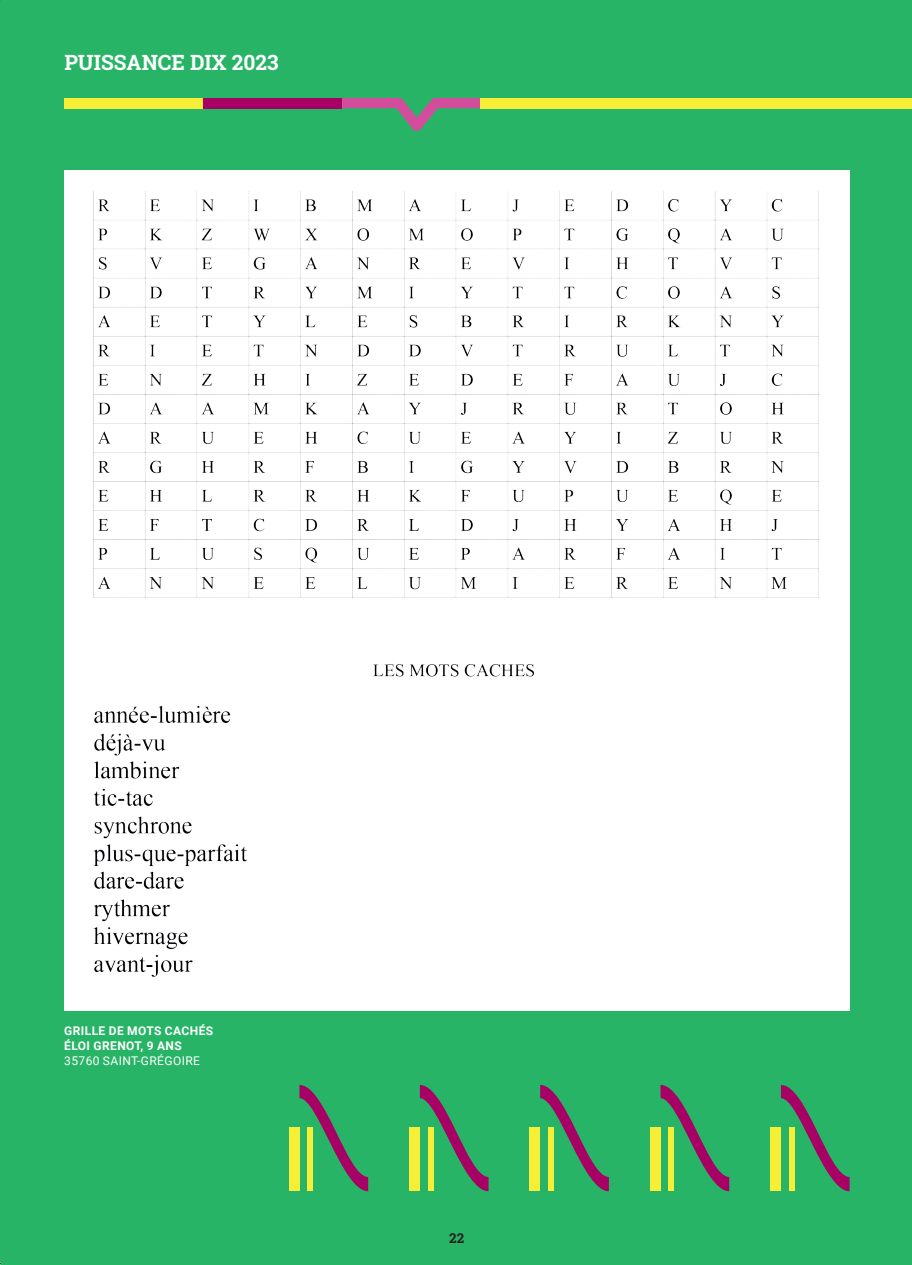
<style>
.page{position:relative;width:912px;height:1265px;background:#fff}
.page>*{position:absolute;margin:0;border:0;box-sizing:border-box;transform-origin:0 0}
.t1{font:700 21px "Roboto Slab";color:#fff}
.t2{font:700 13.5px "Roboto Slab";color:#231f20}
.t3{font:700 12px/15px "Roboto";letter-spacing:.035em;color:#fff}
.t4{font:12px "Roboto";letter-spacing:.035em;color:#fff}
</style>
<div class="page">
<div style="left:0;top:0;width:911px;height:1265px;background:#28b466"></div>
<svg style="left:341px;top:98px;width:139px;height:33px"></svg>
<div style="left:64px;top:98px;width:139px;height:10px;background:#f7ee37"></div>
<div style="left:203px;top:98px;width:138px;height:10px;background:#a80165"></div>
<div style="left:480px;top:98px;width:431px;height:10px;background:#f7ee37"></div>
<div style="left:64px;top:170px;width:785px;height:840px;background:#fff"></div>
<img style="left:93px;top:191px;width:726px;height:786px">
<svg style="left:299px;top:1085px;width:69px;height:106px"></svg>
<div style="left:289px;top:1127px;width:10px;height:64px;background:#f7ee37"></div>
<div style="left:307px;top:1127px;width:5px;height:64px;background:#f7ee37"></div>
<svg style="left:419px;top:1085px;width:69px;height:106px"></svg>
<div style="left:409px;top:1127px;width:10px;height:64px;background:#f7ee37"></div>
<div style="left:427px;top:1127px;width:6px;height:64px;background:#f7ee37"></div>
<svg style="left:540px;top:1085px;width:68px;height:106px"></svg>
<div style="left:529px;top:1127px;width:11px;height:64px;background:#f7ee37"></div>
<div style="left:548px;top:1127px;width:5px;height:64px;background:#f7ee37"></div>
<svg style="left:660px;top:1085px;width:69px;height:106px"></svg>
<div style="left:649px;top:1127px;width:11px;height:64px;background:#f7ee37"></div>
<div style="left:668px;top:1127px;width:5px;height:64px;background:#f7ee37"></div>
<svg style="left:780px;top:1085px;width:69px;height:106px"></svg>
<div style="left:770px;top:1127px;width:10px;height:64px;background:#f7ee37"></div>
<div style="left:788px;top:1127px;width:5px;height:64px;background:#f7ee37"></div>
<h1 class="t1" style="left:64px;top:48px;width:215px">PUISSANCE DIX 2023</h1>
<p class="t3" style="left:64px;top:1023px;width:151px">GRILLE DE MOTS CACHÉS<br>ÉLOI GRENOT, 9 ANS</p>
<p class="t4" style="left:64px;top:1052px;width:137px">35760 SAINT-GRÉGOIRE</p>
<p class="t2" style="left:449px;top:1229px;width:16px">22</p>
</div>
